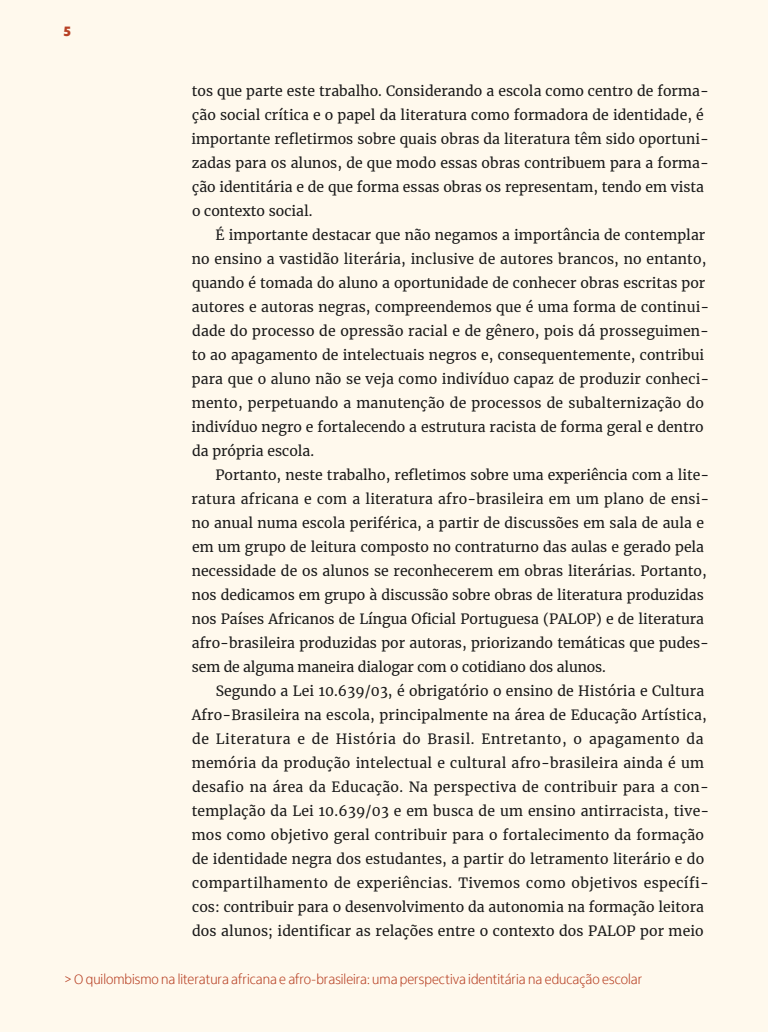
<style>
.page{position:relative;width:768px;height:1032px;background:#fff9ed}
.page>*{position:absolute;margin:0;border:0;box-sizing:border-box;transform-origin:0 0}
.t1{font:14px/24px "Merriweather";letter-spacing:.005em;color:#1a1a1a}
.t2{font:300 14px "Itau Display";color:#b84226}
.t3{font:900 14px "Itau Display";color:#b84226}
</style>
<div class="page">
<p class="t3" style="left:64px;top:23px;width:9px">5</p>
<p class="t1" style="left:192px;top:79px;width:519px">tos que parte este trabalho. Considerando a escola como centro de forma&shy;ção social crítica e o papel da literatura como formadora de identidade, é importante refletirmos sobre quais obras da literatura têm sido oportuni&shy;zadas para os alunos, de que modo essas obras contribuem para a forma&shy;ção identitária e de que forma essas obras os representam, tendo em vista o contexto social.</p>
<p class="t1" style="left:192px;top:222px;width:519px;text-indent:24px">É importante destacar que não negamos a importância de contemplar no ensino a vastidão literária, inclusive de autores brancos, no entanto, quando é tomada do aluno a oportunidade de conhecer obras escritas por autores e autoras negras, compreendemos que é uma forma de continui&shy;dade do processo de opressão racial e de gênero, pois dá prosseguimen&shy;to ao apagamento de intelectuais negros e, consequentemente, contribui para que o aluno não se veja como indivíduo capaz de produzir conheci&shy;mento, perpetuando a manutenção de processos de subalternização do indivíduo negro e fortalecendo a estrutura racista de forma geral e dentro da própria escola.</p>
<p class="t1" style="left:192px;top:462px;width:519px;text-indent:24px">Portanto, neste trabalho, refletimos sobre uma experiência com a lite&shy;ratura africana e com a literatura afro-brasileira em um plano de ensi&shy;no anual numa escola periférica, a partir de discussões em sala de aula e em um grupo de leitura composto no contraturno das aulas e gerado pela necessidade de os alunos se reconhecerem em obras literárias. Portanto, nos dedicamos em grupo à discussão sobre obras de literatura produzidas nos Países Africanos de Língua Oficial Portuguesa (PALOP) e de literatura afro-brasileira produzidas por autoras, priorizando temáticas que pudes&shy;sem de alguma maneira dialogar com o cotidiano dos alunos.</p>
<p class="t1" style="left:192px;top:678px;width:519px;text-indent:24px">Segundo a Lei 10.639/03, é obrigatório o ensino de História e Cultura Afro-Brasileira na escola, principalmente na área de Educação Artística, de Literatura e de História do Brasil. Entretanto, o apagamento da memória da produção intelectual e cultural afro-brasileira ainda é um desafio na área da Educação. Na perspectiva de contribuir para a con&shy;templação da Lei 10.639/03 e em busca de um ensino antirracista, tive&shy;mos como objetivo geral contribuir para o fortalecimento da formação de identidade negra dos estudantes, a partir do letramento literário e do compartilhamento de experiências. Tivemos como objetivos específi&shy;cos: contribuir para o desenvolvimento da autonomia na formação leitora dos alunos; identificar as relações entre o contexto dos PALOP por meio</p>
<p class="t2" style="left:64px;top:971px;width:580px">&gt; O quilombismo na literatura africana e afro-brasileira: uma perspectiva identitária na educação escolar</p>
</div>
